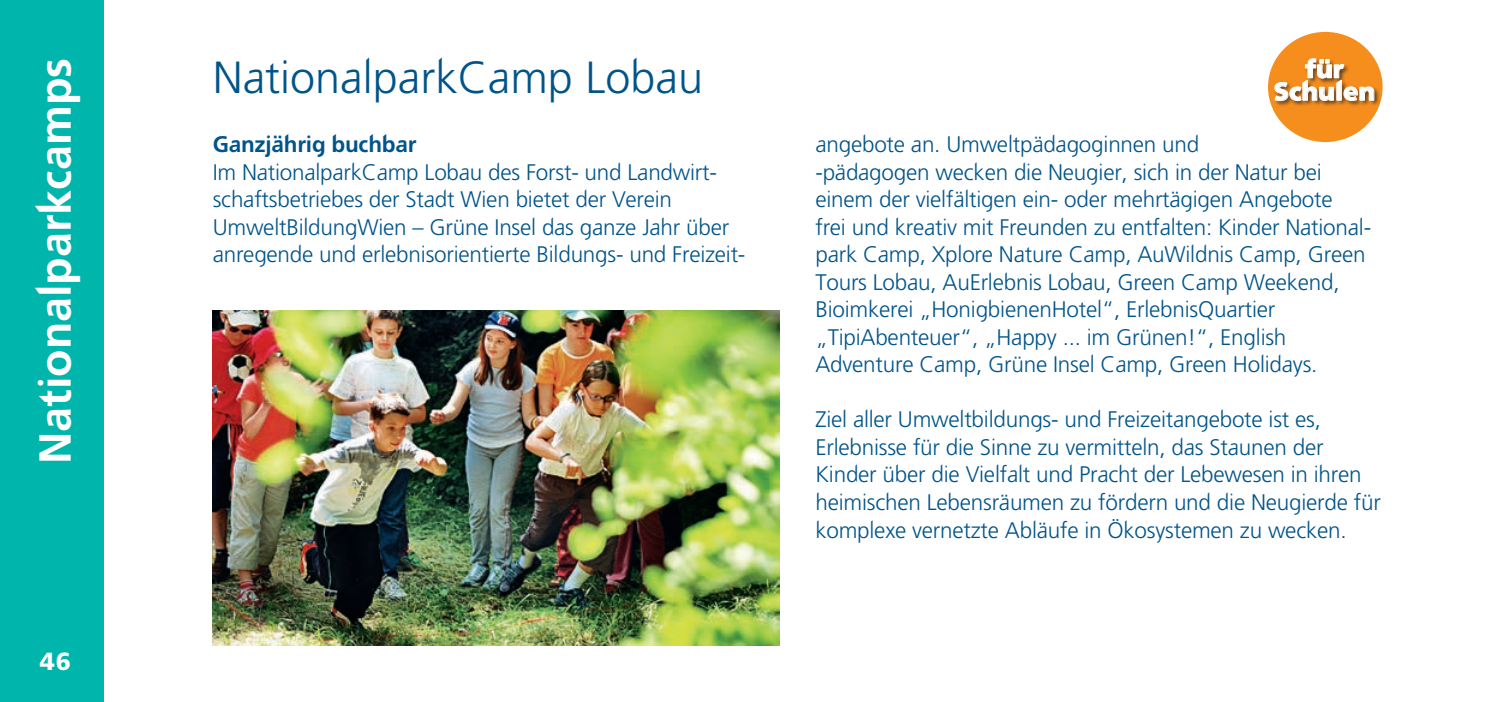
<style>
.page{position:relative;width:1489px;height:702px;background:#fff}
.page>*{position:absolute;margin:0;border:0;box-sizing:border-box;transform-origin:0 0}
.t1{font:300 45px "Freeway";color:#01548a}
.t2{font:44.75px "Freeway Demi";color:#fff}
.t3{font:900 25px "Freeway";color:#fff}
.t4{font:900 24.75px "Freeway";color:#fff}
.t5{font:300 22.5px/27.5px "Freeway";letter-spacing:-.01em;color:#01548a}
.t6{font:22.5px "Freeway Demi";letter-spacing:-.01em;color:#01548a}
</style>
<div class="page">
<img style="left:213px;top:310px;width:567px;height:335px">
<div style="left:0;top:0;width:104px;height:702px;background:#00b5ac"></div>
<div style="left:1267px;top:32px;width:115px;height:110px;background:#f68e1e;border-radius:50%"></div>
<div style="left:1273px;top:58px;width:106px;height:49px;background:#231f20;opacity:.75"></div>
<svg style="left:1273px;top:57px;width:101px;height:45px"></svg>
<h1 class="t1" style="left:213px;top:52px;width:492px">NationalparkCamp Lobau</h1>
<h2 class="t2" style="left:31px;top:464px;width:407px;rotate:-90deg">Nationalparkcamps</h2>
<p class="t3" style="left:1304px;top:54px;width:40px">für</p>
<p class="t3" style="left:1273px;top:76px;width:103px">Schulen</p>
<p class="t6" style="left:213px;top:132px;width:205px">Ganzjährig buchbar</p>
<p class="t5" style="left:213px;top:158px;width:532px">Im NationalparkCamp Lobau des Forst- und Landwirt&shy;schaftsbetriebes der Stadt Wien bietet der Verein UmweltBildungWien – Grüne Insel das ganze Jahr über anregende und erlebnisorientierte Bildungs- und Freizeit-</p>
<p class="t5" style="left:815px;top:131px;width:557px">angebote an. Umweltpädagoginnen und<br>-pädagogen wecken die Neugier, sich in der Natur bei einem der vielfältigen ein- oder mehrtägigen Angebote<br>frei und kreativ mit Freunden zu entfalten: Kinder National&shy;park Camp, Xplore Nature Camp, AuWildnis Camp, Green Tours Lobau, AuErlebnis Lobau, Green Camp Weekend, Bioimkerei „HonigbienenHotel“, ErlebnisQuartier „TipiAbenteuer“, „Happy ... im Grünen!“, English Adventure Camp, Grüne Insel Camp, Green Holidays.</p>
<p class="t5" style="left:815px;top:406px;width:567px">Ziel aller Umweltbildungs- und Freizeitangebote ist es, Erlebnisse für die Sinne zu vermitteln, das Staunen der Kinder über die Vielfalt und Pracht der Lebewesen in ihren heimischen Lebensräumen zu fördern und die Neugierde für komplexe vernetzte Abläufe in Ökosystemen zu wecken.</p>
<p class="t4" style="left:40px;top:646px;width:33px">46</p>
</div>
